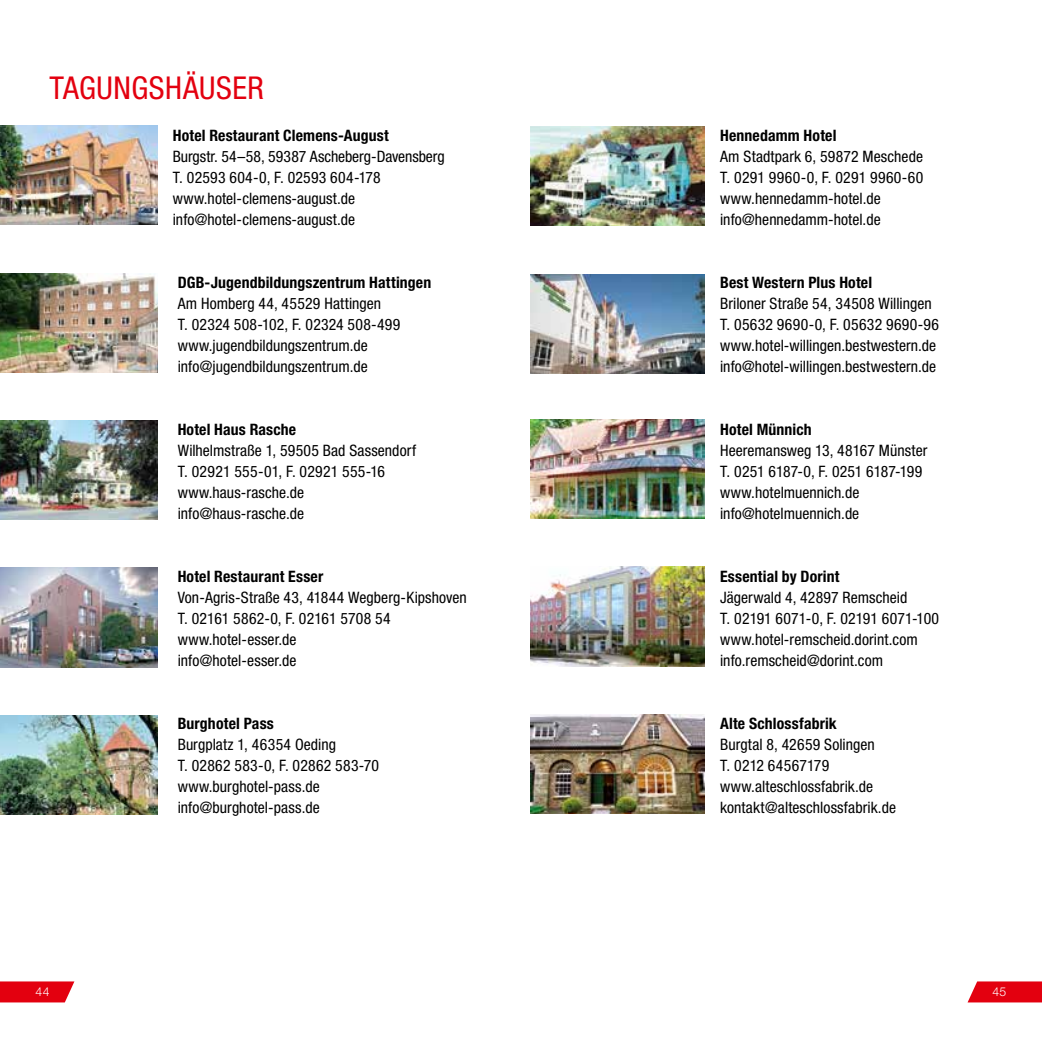
<style>
.page{position:relative;width:1042px;height:1042px;background:#fff}
.page>*{position:absolute;margin:0;border:0;box-sizing:border-box;transform-origin:0 0}
.t1{font:condensed 31.5px "Helvetica Neue LT Std";letter-spacing:.015em;color:#e3000f}
.t2{font:condensed 15.75px/21px "Helvetica Neue LT Std";letter-spacing:.005em;color:#000}
.t3{font:700 condensed 15.75px "Helvetica Neue LT Std";letter-spacing:.01em;color:#000}
.t4{font:300 12.25px "Helvetica Neue LT Std";color:#fff}
</style>
<div class="page">
<img style="left:0;top:716px;width:158px;height:99px">
<img style="left:0;top:126px;width:158px;height:99px">
<img style="left:531px;top:274px;width:173px;height:99px">
<img style="left:531px;top:419px;width:173px;height:99px">
<img style="left:531px;top:567px;width:173px;height:99px">
<img style="left:531px;top:126px;width:173px;height:100px">
<img style="left:0;top:273px;width:158px;height:99px">
<img style="left:0;top:420px;width:158px;height:99px">
<img style="left:0;top:568px;width:158px;height:99px">
<img style="left:531px;top:714px;width:173px;height:100px">
<svg style="left:0;top:981px;width:74px;height:21px;background:#e51421"></svg>
<svg style="left:967px;top:981px;width:75px;height:21px;background:#e51725"></svg>
<h1 class="t1" style="left:50px;top:70px;width:216px">TAGUNGSHÄUSER</h1>
<p class="t3" style="left:173px;top:126px;width:217px">Hotel Restaurant Clemens-August</p>
<p class="t2" style="left:173px;top:146px;width:273px">Burgstr. 54–58, 59387 Ascheberg-Davensberg T. 02593 604-0, F. 02593 604-178 www.hotel-clemens-august.de info@hotel-clemens-august.de</p>
<p class="t3" style="left:178px;top:273px;width:255px">DGB-Jugendbildungszentrum Hattingen</p>
<p class="t2" style="left:178px;top:293px;width:224px">Am Homberg 44, 45529 Hattingen<br>T. 02324 508-102, F. 02324 508-499 www.jugendbildungszentrum.de info@jugendbildungszentrum.de</p>
<p class="t3" style="left:178px;top:420px;width:120px">Hotel Haus Rasche</p>
<p class="t2" style="left:178px;top:440px;width:240px">Wilhelmstraße 1, 59505 Bad Sassendorf<br>T. 02921 555-01, F. 02921 555-16 www.haus-rasche.de info@haus-rasche.de</p>
<p class="t3" style="left:178px;top:567px;width:147px">Hotel Restaurant Esser</p>
<p class="t2" style="left:178px;top:587px;width:291px">Von-Agris-Straße 43, 41844 Wegberg-Kipshoven<br>T. 02161 5862-0, F. 02161 5708 54 www.hotel-esser.de<br>info@hotel-esser.de</p>
<p class="t3" style="left:178px;top:714px;width:98px">Burghotel Pass</p>
<p class="t2" style="left:178px;top:734px;width:203px">Burgplatz 1, 46354 Oeding<br>T. 02862 583-0, F. 02862 583-70 www.burghotel-pass.de info@burghotel-pass.de</p>
<p class="t3" style="left:720px;top:126px;width:118px">Hennedamm Hotel</p>
<p class="t2" style="left:720px;top:146px;width:205px">Am Stadtpark 6, 59872 Meschede<br>T. 0291 9960-0, F. 0291 9960-60 www.hennedamm-hotel.de info@hennedamm-hotel.de</p>
<p class="t3" style="left:720px;top:273px;width:154px">Best Western Plus Hotel</p>
<p class="t2" style="left:720px;top:293px;width:220px">Briloner Straße 54, 34508 Willingen T. 05632 9690-0, F. 05632 9690-96 www.hotel-willingen.bestwestern.de info@hotel-willingen.bestwestern.de</p>
<p class="t3" style="left:720px;top:420px;width:93px">Hotel Münnich</p>
<p class="t2" style="left:720px;top:440px;width:209px">Heeremansweg 13, 48167 Münster<br>T. 0251 6187-0, F. 0251 6187-199 www.hotelmuennich.de info@hotelmuennich.de</p>
<p class="t3" style="left:720px;top:567px;width:121px">Essential by Dorint</p>
<p class="t2" style="left:720px;top:587px;width:221px">Jägerwald 4, 42897 Remscheid<br>T. 02191 6071-0, F. 02191 6071-100 www.hotel-remscheid.dorint.com info.remscheid@dorint.com</p>
<p class="t3" style="left:720px;top:714px;width:118px">Alte Schlossfabrik</p>
<p class="t2" style="left:720px;top:734px;width:177px">Burgtal 8, 42659 Solingen<br>T. 0212 64567179 www.alteschlossfabrik.de kontakt@alteschlossfabrik.de</p>
<p class="t4" style="left:36px;top:984px;width:15px">44</p>
<p class="t4" style="left:992px;top:984px;width:15px">45</p>
</div>
